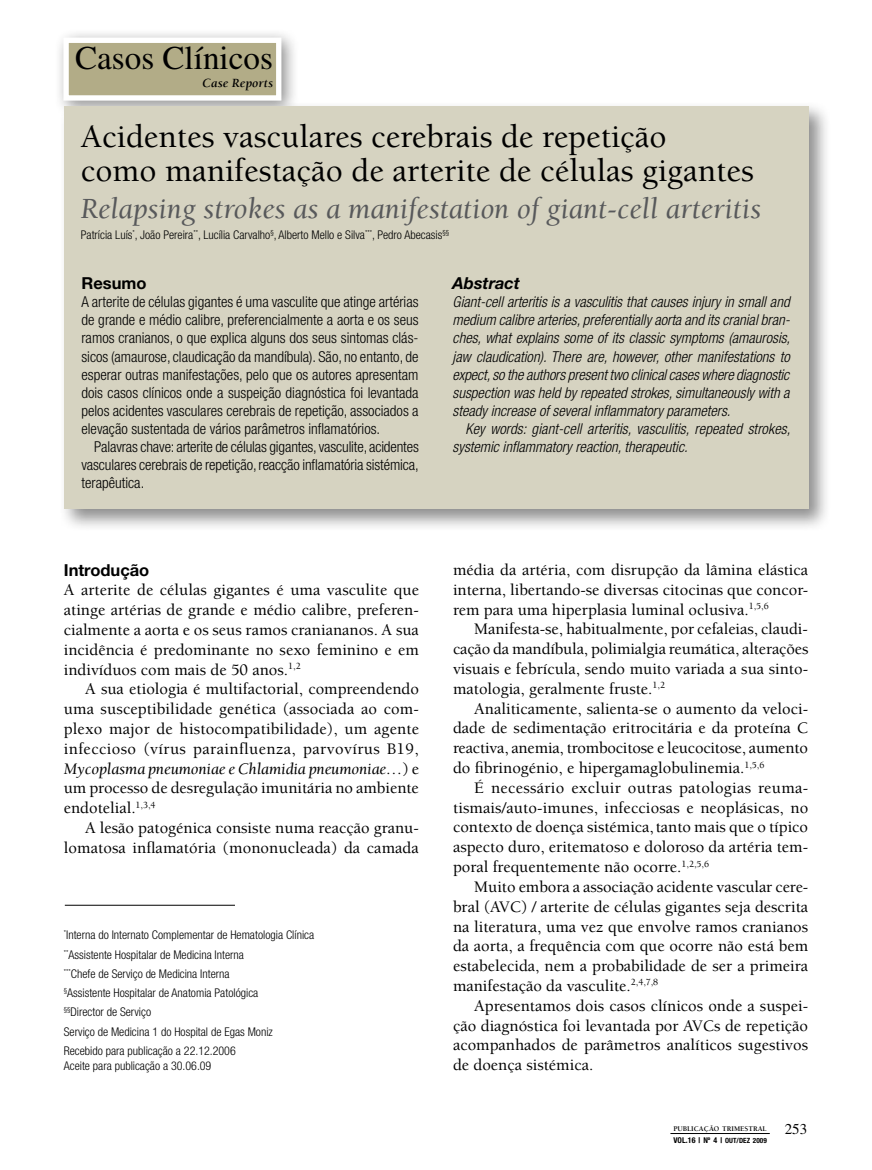
<style>
.page{position:relative;width:872px;height:1170px;background:#fff}
.page>*{position:absolute;margin:0;border:0;box-sizing:border-box;transform-origin:0 0}
.t1{font:33.15px "Times";color:#000}
.t2{font:500 33px/34.5px "Berkeley";color:#000}
.t3{font:italic 30px "Berkeley";color:#58595b}
.t4{font:500 16.5px/19.8px "Berkeley";color:#000;text-align:justify}
.t5{font:700 16.5px "Helvetica Neue";color:#000}
.t6{font:italic 700 16.5px "Helvetica Neue";color:#000}
.t7{font:300 condensed 15px/18px "Helvetica Neue";color:#000;text-align:justify}
.t8{font:italic 300 condensed 15px/18px "Helvetica Neue";color:#000;text-align:justify}
.t9{font:italic 700 12.9px "Berkeley";letter-spacing:.01em;color:#000}
.t10{font:300 condensed 12px/19.2px "Helvetica Neue";color:#000}
.t11{font:700 condensed 7.95px "Helvetica Neue";letter-spacing:.01em;color:#000}
.t12{font:700 7.35px "Berkeley";color:#000}
.s1{font-weight:400;font-style:italic}
.s2{font-family:"Times";font-weight:400;font-size:15px}
.s3{font-size:7.2px}
</style>
<div class="page">
<hr style="left:670px;top:1133px;width:99px;height:1px;background:#000">
<div style="left:53px;top:27px;width:246px;height:91px;background:#000;opacity:.45"></div>
<div style="left:66px;top:40px;width:213px;height:58px;background:#b2ac87"></div>
<div style="left:63px;top:38px;width:218px;height:63px;border:5px solid #fff"></div>
<div style="left:58px;top:100px;width:773px;height:431px;background:#000;opacity:.45"></div>
<div style="left:64px;top:106px;width:745px;height:403px;background:#d6d3c1"></div>
<hr style="left:65px;top:904px;width:170px;height:1px;background:#000">
<h1 class="t1" style="left:75px;top:39px;width:199px">Casos Clínicos</h1>
<p class="t9" style="left:202px;top:77px;width:72px">Case Reports</p>
<h2 class="t2" style="left:81px;top:120px;width:674px">Acidentes vasculares cerebrais de repetição<br>como manifestação de arterite de células gigantes</h2>
<h3 class="t3" style="left:81px;top:193px;width:682px">Relapsing strokes as a manifestation of giant-cell arteritis</h3>
<p class="t10" style="left:81px;top:225px;width:370px">Patrícia Luís<sup>*</sup>, João Pereira<sup>**</sup>, Lucília Carvalho<sup>§</sup>, Alberto Mello e Silva<sup>***</sup>, Pedro Abecasis<sup>§§</sup></p>
<p class="t5" style="left:81px;top:273px;width:67px">Resumo</p>
<p class="t7" style="left:81px;top:293px;width:339px">A arterite de células gigantes é uma vasculite que atinge artérias de grande e médio calibre, preferencialmente a aorta e os seus ramos cranianos, o que explica alguns dos seus sintomas clás&shy;sicos (amaurose, claudicação da mandíbula). São, no entanto, de esperar outras manifestações, pelo que os autores apresentam dois casos clínicos onde a suspeição diagnóstica foi levantada pelos acidentes vasculares cerebrais de repetição, associados a elevação sustentada de vários parâmetros inflamatórios.</p>
<p class="t7" style="left:81px;top:437px;width:339px;text-indent:13px">Palavras chave: arterite de células gigantes, vasculite, acidentes vasculares cerebrais de repetição, reacção inflamatória sistémica, terapêutica.</p>
<p class="t5" style="left:64px;top:559px;width:87px">Introdução</p>
<p class="t4" style="left:64px;top:580px;width:357px">A arterite de células gigantes é uma vasculite que atinge artérias de grande e médio calibre, preferen&shy;cialmente a aorta e os seus ramos craniananos. A sua incidência é predominante no sexo feminino e em indivíduos com mais de 50 anos.<sup>1,2</sup></p>
<p class="t4" style="left:64px;top:679px;width:357px;text-indent:21px">A sua etiologia é multifactorial, compreendendo uma susceptibilidade genética (associada ao com&shy;plexo major de histocompatibilidade), um agente infeccioso (vírus parainfluenza, parvovírus B19, <span class="s1">Mycoplasma pneumoniae e Chlamidia pneumoniae…</span>) e um processo de desregulação imunitária no ambiente endotelial.<sup>1,3,4</sup></p>
<p class="t4" style="left:64px;top:818px;width:357px;text-align:right">A lesão patogénica consiste numa reacção granu&shy;lomatosa inflamatória (mononucleada) da camada</p>
<p class="t10" style="left:64px;top:925px;width:252px"><sup>*</sup>Interna do Internato Complementar de Hematologia Clínica <sup>**</sup>Assistente Hospitalar de Medicina Interna<br><sup>***</sup>Chefe de Serviço de Medicina Interna<br><sup>§</sup>Assistente Hospitalar de Anatomia Patológica<br><sup>§§</sup>Director de Serviço<br>Serviço de Medicina 1 do Hospital de Egas Moniz Recebido para publicação a 22.12.2006</p>
<p class="t10" style="left:64px;top:1055px;width:149px">Aceite para publicação a 30.06.09</p>
<p class="t6" style="left:452px;top:273px;width:69px">Abstract</p>
<p class="t8" style="left:452px;top:293px;width:339px">Giant-cell arteritis is a vasculitis that causes injury in small and medium calibre arteries, preferentially aorta and its cranial bran&shy;ches, what explains some of its classic symptoms (amaurosis, jaw claudication). There are, however, other manifestations to expect, so the authors present two clinical cases where diagnostic suspection was held by repeated strokes, simultaneously with a steady increase of several inflammatory parameters.</p>
<p class="t8" style="left:452px;top:419px;width:339px;text-indent:13px">Key words: giant-cell arteritis, vasculitis, repeated strokes, systemic inflammatory reaction, therapeutic.</p>
<p class="t4" style="left:453px;top:560px;width:357px">média da artéria, com disrupção da lâmina elástica interna, libertando-se diversas citocinas que concor&shy;rem para uma hiperplasia luminal oclusiva.<sup>1,5,6</sup></p>
<p class="t4" style="left:453px;top:619px;width:357px;text-indent:21px">Manifesta-se, habitualmente, por cefaleias, claudi&shy;cação da mandíbula, polimialgia reumática, alterações visuais e febrícula, sendo muito variada a sua sinto&shy;matologia, geralmente fruste.<sup>1,2</sup></p>
<p class="t4" style="left:453px;top:698px;width:357px;text-indent:21px">Analiticamente, salienta-se o aumento da veloci&shy;dade de sedimentação eritrocitária e da proteína C reactiva, anemia, trombocitose e leucocitose, aumento do fibrinogénio, e hipergamaglobulinemia.<sup>1,5,6</sup></p>
<p class="t4" style="left:453px;top:778px;width:357px;text-indent:21px">É necessário excluir outras patologias reuma&shy;tismais/auto-imunes, infecciosas e neoplásicas, no contexto de doença sistémica,tanto mais que o típico aspecto duro, eritematoso e doloroso da artéria tem&shy;poral frequentemente não ocorre.<sup>1,2,5,6</sup></p>
<p class="t4" style="left:453px;top:877px;width:357px;text-indent:21px">Muito embora a associação acidente vascular cere&shy;bral (AVC) / arterite de células gigantes seja descrita na literatura, uma vez que envolve ramos cranianos da aorta, a frequência com que ocorre não está bem estabelecida, nem a probabilidade de ser a primeira manifestação da vasculite.<sup>2,4,7,8</sup></p>
<p class="t4" style="left:453px;top:995px;width:357px;text-indent:21px">Apresentamos dois casos clínicos onde a suspei&shy;ção diagnóstica foi levantada por AVCs de repetição acompanhados de parâmetros analíticos sugestivos de doença sistémica.</p>
<p class="t12" style="left:673px;top:1124px;width:135px">PUBLICAÇÃO TRIMESTRAL <span class="s2">253</span></p>
<p class="t11" style="left:673px;top:1134px;width:95px">VOL.16 | Nº 4 | <span class="s3">OUT/DEZ 2009</span></p>
</div>
